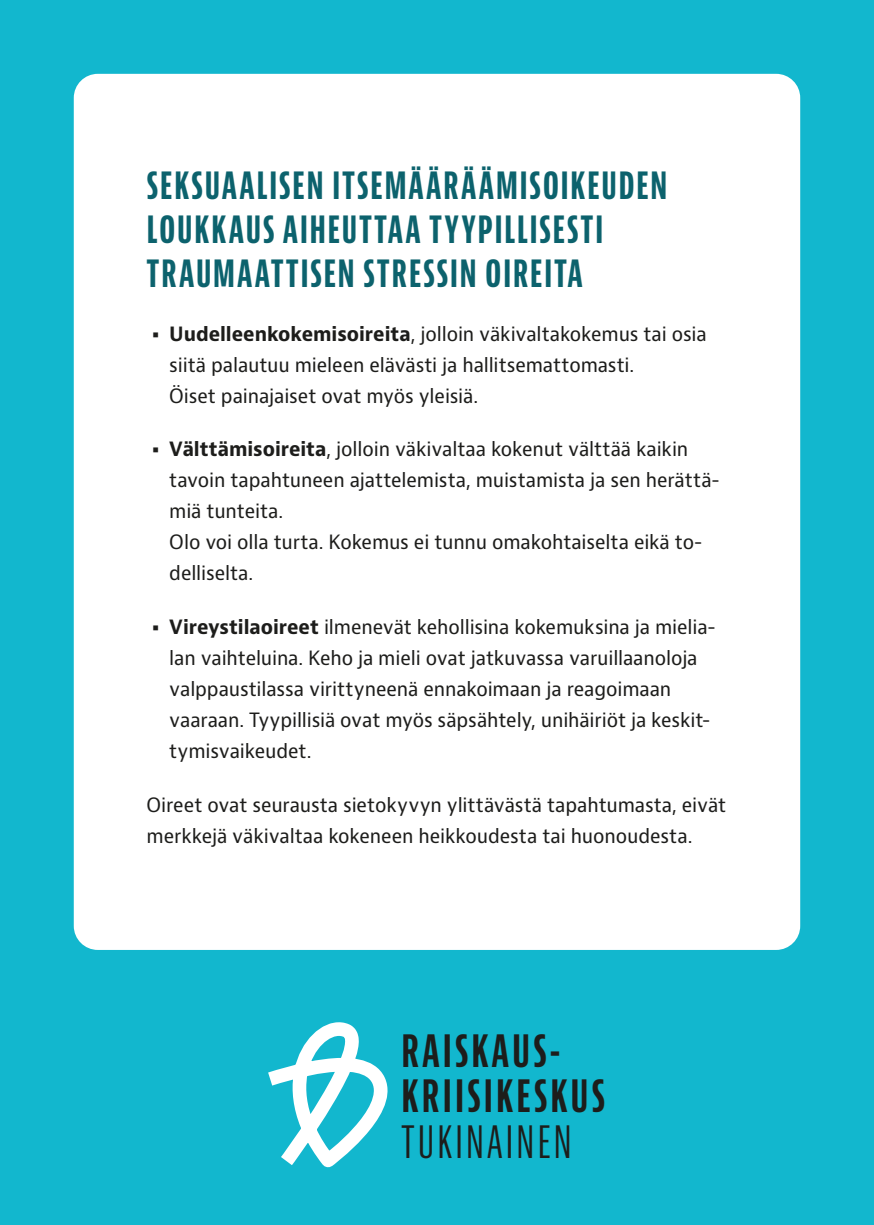
<style>
.page{position:relative;width:874px;height:1225px;background:#fff}
.page>*{position:absolute;margin:0;border:0;box-sizing:border-box;transform-origin:0 0}
.t1{font:700 extra-condensed 43.4px "Bernino Sans";letter-spacing:.075em;color:#1d1d1b}
.t2{font:extra-condensed 43.4px "Bernino Sans";letter-spacing:.075em;color:#1d1d1b}
.Otsikko_Pienempi{font:700 extra-condensed 40px/44px "Bernino Sans";letter-spacing:.035em;color:#0c626d}
.Leipäteksti{font:19.2px/31px "Bernino Sans";letter-spacing:-.01em;color:#1d1d1b}
.s1{font-weight:800}
.s2{font-weight:700}
</style>
<div class="page">
<div style="left:0;top:0;width:873px;height:1225px;background:#12b7ce"></div>
<div style="left:74px;top:74px;width:725px;height:876px;background:#fff;border-radius:24px"></div>
<svg style="left:268px;top:1022px;width:120px;height:146px"></svg>
<p class="Otsikko_Pienempi" style="left:146px;top:164px;width:522px">SEKSUAALISEN ITSEMÄÄRÄÄMISOIKEUDEN<br>LOUKKAUS AIHEUTTAA TYYPILLISESTI<br>TRAUMAATTISEN STRESSIN OIREITA</p>
<p class="Leipäteksti" style="left:169px;top:319px;width:538px;text-indent:-17px"><span class="s1">•</span> <span class="s2">Uudelleenkokemisoireita</span>, jolloin väkivaltakokemus tai osia siitä palautuu mieleen elävästi ja hallitsemattomasti.<br>Öiset painajaiset ovat myös yleisiä.</p>
<p class="Leipäteksti" style="left:169px;top:434px;width:551px;text-indent:-17px"><span class="s1">•</span> <span class="s2">Välttämisoireita</span>, jolloin väkivaltaa kokenut välttää kaikin tavoin tapahtuneen ajattelemista, muistamista ja sen herättä&shy;miä tunteita.<br>Olo voi olla turta. Kokemus ei tunnu omakohtaiselta eikä to&shy;delliselta.</p>
<p class="Leipäteksti" style="left:169px;top:612px;width:547px;text-indent:-17px"><span class="s1">•</span> <span class="s2">Vireystilaoireet</span> ilmenevät kehollisina kokemuksina ja mielia&shy;lan vaihteluina. Keho ja mieli ovat jatkuvassa varuillaanoloja valppaustilassa virittyneenä ennakoimaan ja reagoimaan vaaraan. Tyypillisiä ovat myös säpsähtely, unihäiriöt ja keskit&shy;tymisvaikeudet.</p>
<p class="Leipäteksti" style="left:146px;top:790px;width:581px">Oireet ovat seurausta sietokyvyn ylittävästä tapahtumasta, eivät merkkejä väkivaltaa kokeneen heikkoudesta tai huonoudesta.</p>
<p class="t1" style="left:401px;top:1026px;width:160px">RAISKAUS-</p>
<p class="t1" style="left:401px;top:1071px;width:205px">KRIISIKESKUS</p>
<p class="t2" style="left:401px;top:1117px;width:172px">TUKINAINEN</p>
</div>
